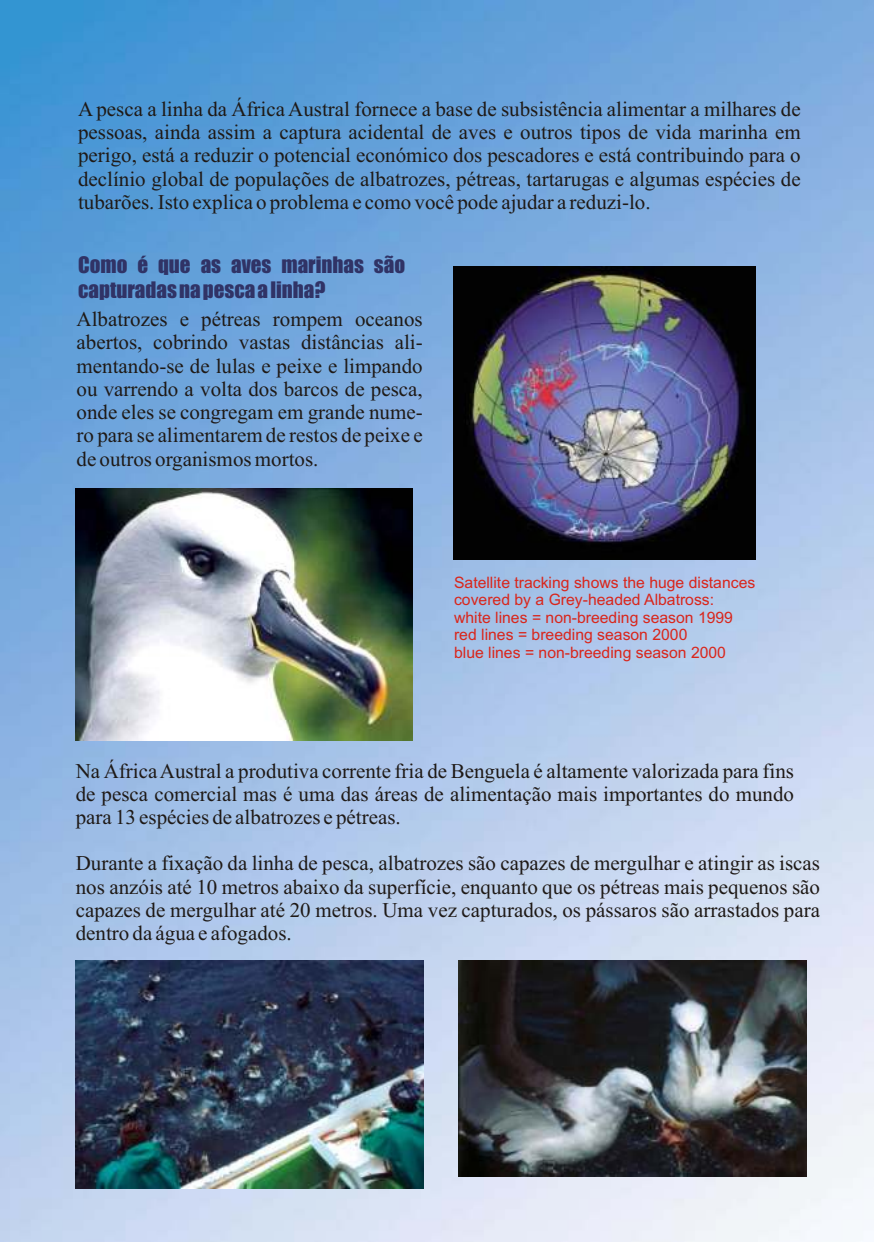
<style>
.page{position:relative;width:874px;height:1242px;background:#fff}
.page>*{position:absolute;margin:0;border:0;box-sizing:border-box;transform-origin:0 0}
.t1{font:21px/23.3px "Times New Roman";color:#1f1a17;text-align:justify}
.t2{font:21px/25.6px "Impact";color:#303366}
.t3{font:15.75px/17.7px "Arial";color:#d9261c}
</style>
<div class="page">
<img style="left:0;top:0;width:874px;height:1242px">
<img style="left:454px;top:267px;width:301px;height:292px">
<img style="left:459px;top:960px;width:347px;height:217px">
<img style="left:75px;top:960px;width:348px;height:228px">
<img style="left:75px;top:488px;width:337px;height:252px">
<p class="t1" style="left:78px;top:99px;width:724px">A pesca a linha da África Austral fornece a base de subsistência alimentar a milhares de pessoas, ainda assim a captura acidental de aves e outros tipos de vida marinha em perigo, está a reduzir o potencial económico dos pescadores e está contribuindo para o declínio global de populações de albatrozes, pétreas, tartarugas e algumas espécies de tubarões. Isto explica o problema e como você pode ajudar a reduzi-lo.</p>
<p class="t2" style="left:78px;top:253px;width:328px">Como é que as aves marinhas são capturadas na pesca a linha?</p>
<p class="t1" style="left:76px;top:309px;width:348px">Albatrozes e pétreas rompem oceanos abertos, cobrindo vastas distâncias ali&shy;mentando-se de lulas e peixe e limpando ou varrendo a volta dos barcos de pesca, onde eles se congregam em grande nume&shy;ro para se alimentarem de restos de peixe e de outros organismos mortos.</p>
<p class="t3" style="left:454px;top:575px;width:303px">Satellite tracking shows the huge distances covered by a Grey-headed Albatross:<br>white lines = non-breeding season 1999 red lines = breeding season 2000<br>blue lines = non-breeding season 2000</p>
<p class="t1" style="left:76px;top:761px;width:719px">Na África Austral a produtiva corrente fria de Benguela é altamente valorizada para fins de pesca comercial mas é uma das áreas de alimentação mais importantes do mundo para 13 espécies de albatrozes e pétreas.</p>
<p class="t1" style="left:76px;top:853px;width:746px">Durante a fixação da linha de pesca, albatrozes são capazes de mergulhar e atingir as iscas nos anzóis até 10 metros abaixo da superfície, enquanto que os pétreas mais pequenos são capazes de mergulhar até 20 metros. Uma vez capturados, os pássaros são arrastados para dentro da água e afogados.</p>
</div>
